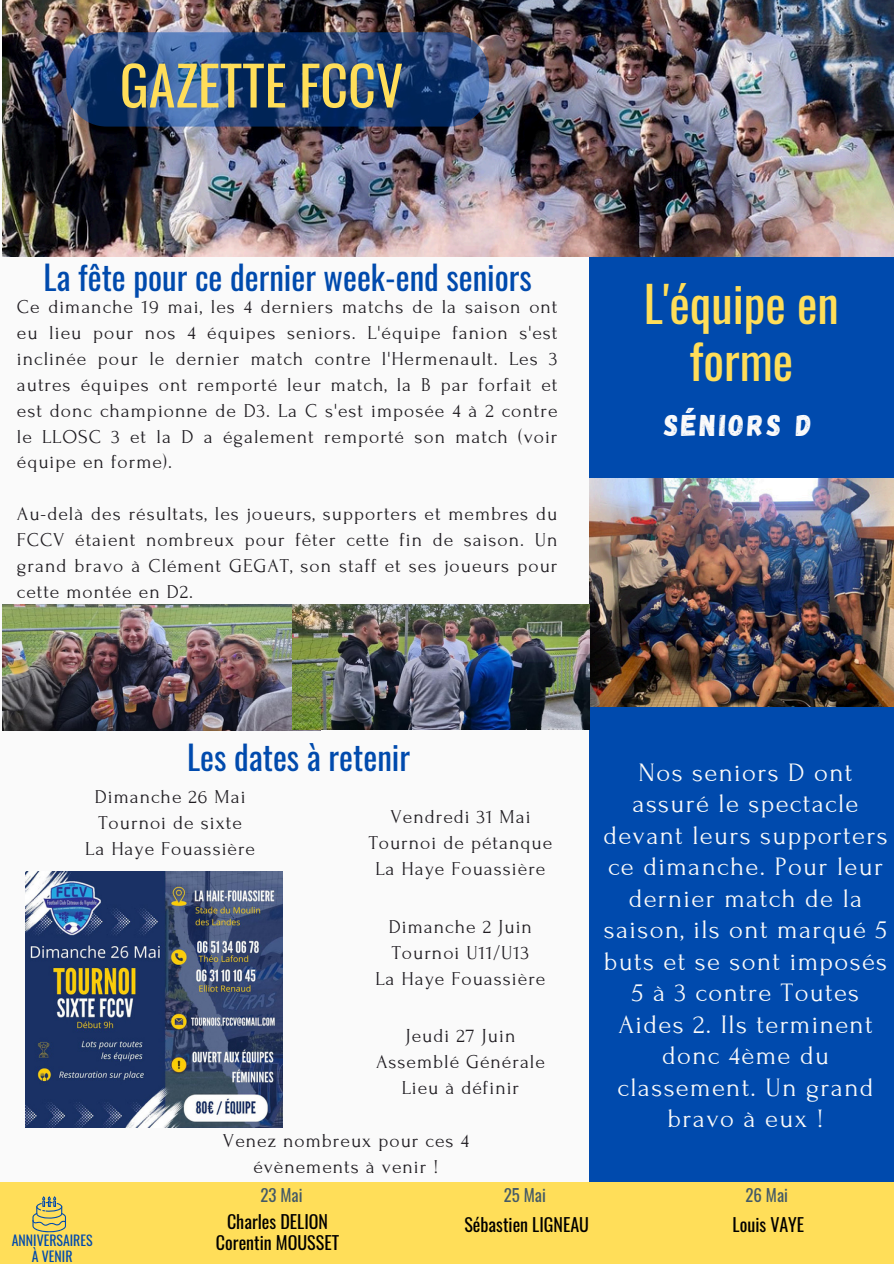
<style>
.page{position:relative;width:894px;height:1264px;background:#fff}
.page>*{position:absolute;margin:0;border:0;box-sizing:border-box;transform-origin:0 0}
.t1{font:54.15px "Oswald";color:#ffde59}
.t2{font:48.45px/57.3px "Oswald";color:#ffde59;text-align:center}
.t3{font:33.15px "Oswald";color:#004aad}
.t4{font:30px "Gagalin";letter-spacing:.1em;color:#fafafa}
.t5{font:26.55px/31.5px "Forum";letter-spacing:.05em;color:#fafafa;text-align:center}
.t6{font:19.5px/25.8px "Forum";letter-spacing:.05em;color:#1f1c21;text-align:center}
.t7{font:18px/21.3px "Oswald";color:#000;text-align:center}
.t8{font:16.8px "Oswald";color:#435967}
.t9{font:13.8px "Oswald";color:#004aad}
</style>
<div class="page">
<div style="left:0;top:0;width:893px;height:1263px;background:#fafafa"></div>
<div style="left:589px;top:243px;width:304px;height:970px;background:#004aad"></div>
<img style="left:3px;top:0;width:890px;height:256px">
<div style="left:0;top:1182px;width:893px;height:81px;background:#ffde59"></div>
<svg style="left:66px;top:32px;width:423px;height:95px;background:#23457a"></svg>
<svg style="left:32px;top:1196px;width:34px;height:36px"></svg>
<img style="left:589px;top:478px;width:304px;height:228px">
<img style="left:26px;top:871px;width:256px;height:256px">
<img style="left:3px;top:604px;width:317px;height:126px">
<img style="left:292px;top:604px;width:297px;height:125px">
<h6 class="t1" style="left:120px;top:43px;width:285px">GAZETTE FCCV</h6>
<p class="t3" style="left:43px;top:251px;width:490px">La fête pour ce dernier week-end seniors</p>
<p class="t6" style="left:17px;top:294px;width:542px;text-align:justify">Ce dimanche 19 mai, les 4 derniers matchs de la saison ont eu lieu pour nos 4 équipes seniors. L'équipe fanion s'est inclinée pour le dernier match contre l'Hermenault. Les 3 autres équipes ont remporté leur match, la B par forfait et est donc championne de D3. La C s'est imposée 4 à 2 contre le LLOSC 3 et la D a également remporté son match (voir équipe en forme).</p>
<h5 class="t6" style="left:17px;top:501px;width:542px;text-align:justify">Au-delà des résultats, les joueurs, supporters et membres du FCCV étaient nombreux pour fêter cette fin de saison. Un grand bravo à Clément GEGAT, son staff et ses joueurs pour cette montée en D2.</h5>
<p class="t2" style="left:643px;top:273px;width:196px">L'équipe en forme</p>
<h6 class="t4" style="left:664px;top:406px;width:149px">SÉNIORS D</h6>
<p class="t3" style="left:187px;top:731px;width:224px">Les dates à retenir</p>
<p class="t6" style="left:85px;top:784px;width:171px">Dimanche 26 Mai<br>Tournoi de sixte<br>La Haye Fouassière</p>
<p class="t6" style="left:368px;top:804px;width:185px">Vendredi 31 Mai<br>Tournoi de pétanque<br>La Haye Fouassière</p>
<p class="t6" style="left:375px;top:914px;width:171px">Dimanche 2 Juin<br>Tournoi U11/U13<br>La Haye Fouassière</p>
<h6 class="t6" style="left:376px;top:1023px;width:170px">Jeudi 27 Juin<br>Assemblé Générale<br>Lieu à définir</h6>
<p class="t6" style="left:223px;top:1128px;width:247px">Venez nombreux pour ces 4 évènements à venir !</p>
<h6 class="t5" style="left:603px;top:756px;width:285px">Nos seniors D ont assuré le spectacle devant leurs supporters ce dimanche. Pour leur dernier match de la saison, ils ont marqué 5 buts et se sont imposés<br>5 à 3 contre Toutes<br>Aides 2. Ils terminent donc 4ème du classement. Un grand bravo à eux !</h6>
<p class="t9" style="left:12px;top:1229px;width:82px">ANNIVERSAIRES</p>
<h4 class="t9" style="left:32px;top:1245px;width:42px">À VENIR</h4>
<h4 class="t8" style="left:260px;top:1181px;width:44px">23 Mai</h4>
<h6 class="t8" style="left:503px;top:1181px;width:44px">25 Mai</h6>
<h6 class="t8" style="left:745px;top:1181px;width:44px">26 Mai</h6>
<p class="t7" style="left:216px;top:1210px;width:125px">Charles DELION<br>Corentin MOUSSET</p>
<h6 class="t7" style="left:464px;top:1213px;width:126px">Sébastien LIGNEAU</h6>
<h6 class="t7" style="left:732px;top:1213px;width:73px">Louis VAYE</h6>
</div>
